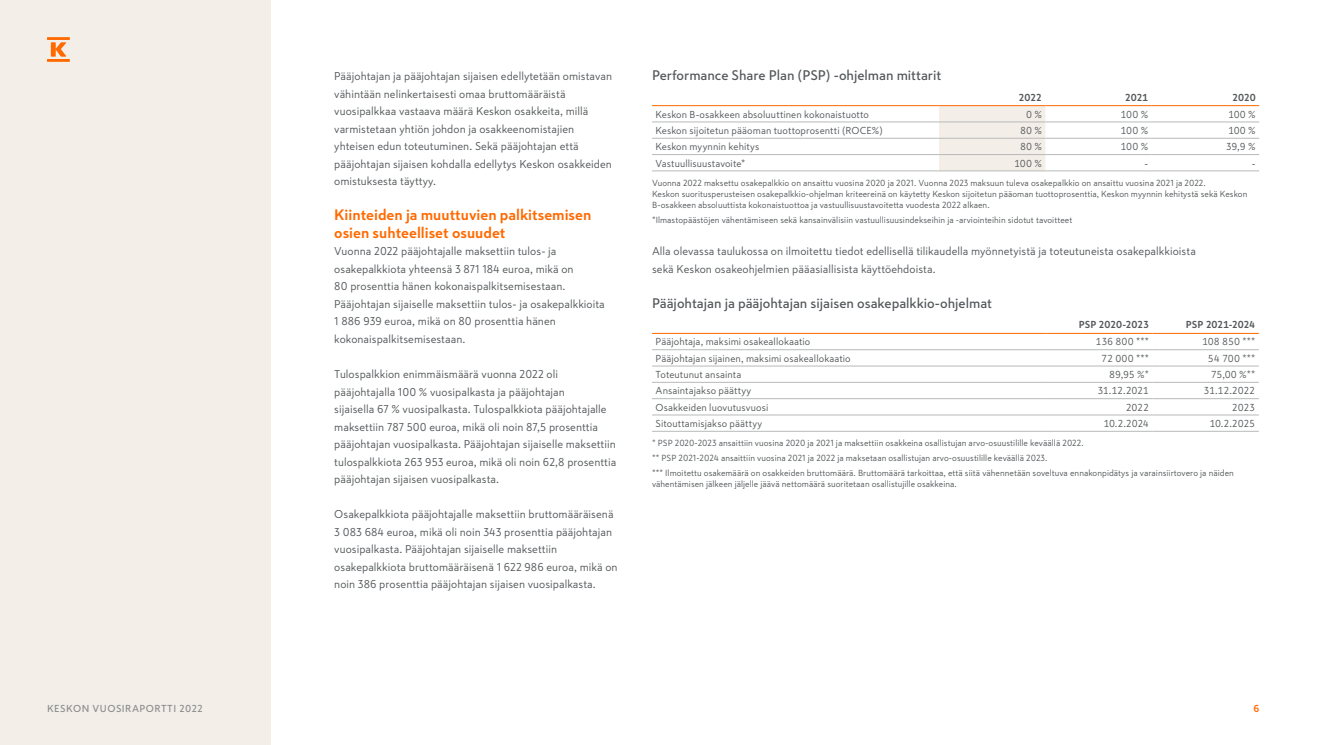
<style>
.page{position:relative;width:1323px;height:745px;background:#fff}
.page>*{position:absolute;margin:0;border:0;box-sizing:border-box;transform-origin:0 0}
.t1{font:700 15px/17.5px "Skatta Sans";color:#ff6900}
.t2{font:500 13.75px "Skatta Sans";color:#54585a}
.t3{font:11.25px/17.5px "Skatta Sans";letter-spacing:.005em;color:#54585a}
.t4{font:10px "Skatta Sans";letter-spacing:.01em;color:#54585a}
.t5{font:700 10px "Skatta Sans";letter-spacing:-.01em;color:#54585a}
.t6{font:500 10px "Skatta Sans";letter-spacing:.05em;color:#898d8d}
.t7{font:700 10px "Skatta Sans";color:#ff6900}
.t8{font:8.75px/11.2px "Skatta Sans";letter-spacing:.005em;color:#54585a}
</style>
<div class="page">
<div style="left:939px;top:106px;width:106px;height:64px;background:#f4eee9"></div>
<hr style="left:652px;top:105px;width:287px;height:1px;background:#ff6900">
<hr style="left:652px;top:122px;width:287px;height:1px;background:#b8b9b9">
<hr style="left:939px;top:105px;width:106px;height:1px;background:#ff6900">
<hr style="left:1045px;top:105px;width:107px;height:1px;background:#ff6900">
<hr style="left:1152px;top:105px;width:107px;height:1px;background:#ff6900">
<hr style="left:652px;top:138px;width:287px;height:1px;background:#b8b9b9">
<hr style="left:652px;top:154px;width:287px;height:1px;background:#b8b9b9">
<hr style="left:652px;top:170px;width:287px;height:1px;background:#b8b9b9">
<hr style="left:939px;top:122px;width:106px;height:1px;background:#b8b9b9">
<hr style="left:1045px;top:122px;width:107px;height:1px;background:#b8b9b9">
<hr style="left:1152px;top:122px;width:107px;height:1px;background:#b8b9b9">
<hr style="left:939px;top:138px;width:106px;height:1px;background:#b8b9b9">
<hr style="left:1045px;top:138px;width:107px;height:1px;background:#b8b9b9">
<hr style="left:1152px;top:138px;width:107px;height:1px;background:#b8b9b9">
<hr style="left:939px;top:154px;width:106px;height:1px;background:#b8b9b9">
<hr style="left:1045px;top:154px;width:107px;height:1px;background:#b8b9b9">
<hr style="left:1152px;top:154px;width:107px;height:1px;background:#b8b9b9">
<hr style="left:939px;top:170px;width:106px;height:1px;background:#b8b9b9">
<hr style="left:1045px;top:170px;width:107px;height:1px;background:#b8b9b9">
<hr style="left:1152px;top:170px;width:107px;height:1px;background:#b8b9b9">
<hr style="left:652px;top:333px;width:394px;height:1px;background:#ff6900">
<hr style="left:652px;top:349px;width:394px;height:1px;background:#b8b9b9">
<hr style="left:652px;top:365px;width:394px;height:1px;background:#b8b9b9">
<hr style="left:652px;top:382px;width:394px;height:1px;background:#b8b9b9">
<hr style="left:652px;top:398px;width:394px;height:1px;background:#b8b9b9">
<hr style="left:1046px;top:333px;width:106px;height:1px;background:#ff6900">
<hr style="left:1152px;top:333px;width:107px;height:1px;background:#ff6900">
<hr style="left:652px;top:414px;width:394px;height:1px;background:#b8b9b9">
<hr style="left:652px;top:431px;width:394px;height:1px;background:#b8b9b9">
<hr style="left:1046px;top:349px;width:106px;height:1px;background:#b8b9b9">
<hr style="left:1152px;top:349px;width:107px;height:1px;background:#b8b9b9">
<hr style="left:1046px;top:365px;width:106px;height:1px;background:#b8b9b9">
<hr style="left:1152px;top:365px;width:107px;height:1px;background:#b8b9b9">
<hr style="left:1046px;top:382px;width:106px;height:1px;background:#b8b9b9">
<hr style="left:1152px;top:382px;width:107px;height:1px;background:#b8b9b9">
<hr style="left:1046px;top:398px;width:106px;height:1px;background:#b8b9b9">
<hr style="left:1152px;top:398px;width:107px;height:1px;background:#b8b9b9">
<hr style="left:1046px;top:414px;width:106px;height:1px;background:#b8b9b9">
<hr style="left:1152px;top:414px;width:107px;height:1px;background:#b8b9b9">
<hr style="left:1046px;top:431px;width:106px;height:1px;background:#b8b9b9">
<hr style="left:1152px;top:431px;width:107px;height:1px;background:#b8b9b9">
<div style="left:0;top:0;width:270px;height:744px;background:#f4eee9"></div>
<svg style="left:47px;top:37px;width:23px;height:25px"></svg>
<p class="t3" style="left:334px;top:67px;width:279px">Pääjohtajan ja pääjohtajan sijaisen edellytetään omistavan vähintään nelinkertaisesti omaa bruttomääräistä vuosipalkkaa vastaava määrä Keskon osakkeita, millä varmistetaan yhtiön johdon ja osakkeenomistajien yhteisen edun toteutuminen. Sekä pääjohtajan että pääjohtajan sijaisen kohdalla edellytys Keskon osakkeiden omistuksesta täyttyy.</p>
<h1 class="t1" style="left:334px;top:206px;width:259px">Kiinteiden ja muuttuvien palkitsemisen osien suhteelliset osuudet</h1>
<p class="t3" style="left:334px;top:242px;width:272px">Vuonna 2022 pääjohtajalle maksettiin tulos- ja osakepalkkiota yhteensä 3 871 184 euroa, mikä on<br>80 prosenttia hänen kokonaispalkitsemisestaan.<br>Pääjohtajan sijaiselle maksettiin tulos- ja osakepalkkioita 1 886 939 euroa, mikä on 80 prosenttia hänen kokonaispalkitsemisestaan.</p>
<p class="t3" style="left:334px;top:365px;width:284px">Tulospalkkion enimmäismäärä vuonna 2022 oli pääjohtajalla 100 % vuosipalkasta ja pääjohtajan<br>sijaisella 67 % vuosipalkasta. Tulospalkkiota pääjohtajalle maksettiin 787 500 euroa, mikä oli noin 87,5 prosenttia pääjohtajan vuosipalkasta. Pääjohtajan sijaiselle maksettiin tulospalkkiota 263 953 euroa, mikä oli noin 62,8 prosenttia pääjohtajan sijaisen vuosipalkasta.</p>
<p class="t3" style="left:334px;top:505px;width:285px">Osakepalkkiota pääjohtajalle maksettiin bruttomääräisenä 3 083 684 euroa, mikä oli noin 343 prosenttia pääjohtajan vuosipalkasta. Pääjohtajan sijaiselle maksettiin osakepalkkiota bruttomääräisenä 1 622 986 euroa, mikä on noin 386 prosenttia pääjohtajan sijaisen vuosipalkasta.</p>
<p class="t2" style="left:652px;top:66px;width:291px">Performance Share Plan (PSP) -ohjelman mittarit</p>
<p class="t5" style="left:1018px;top:90px;width:25px">2022</p>
<p class="t5" style="left:1125px;top:90px;width:25px">2021</p>
<p class="t5" style="left:1232px;top:90px;width:25px">2020</p>
<p class="t4" style="left:656px;top:107px;width:215px">Keskon B-osakkeen absoluuttinen kokonaistuotto</p>
<p class="t4" style="left:1026px;top:107px;width:17px">0 %</p>
<p class="t4" style="left:1120px;top:107px;width:29px">100 %</p>
<p class="t4" style="left:1228px;top:107px;width:29px">100 %</p>
<p class="t4" style="left:656px;top:124px;width:229px">Keskon sijoitetun pääoman tuottoprosentti (ROCE%)</p>
<p class="t4" style="left:1020px;top:124px;width:23px">80 %</p>
<p class="t4" style="left:1120px;top:124px;width:29px">100 %</p>
<p class="t4" style="left:1228px;top:124px;width:29px">100 %</p>
<p class="t4" style="left:656px;top:140px;width:105px">Keskon myynnin kehitys</p>
<p class="t4" style="left:1020px;top:140px;width:23px">80 %</p>
<p class="t4" style="left:1120px;top:140px;width:29px">100 %</p>
<p class="t4" style="left:1226px;top:140px;width:31px">39,9 %</p>
<p class="t4" style="left:656px;top:156px;width:91px">Vastuullisuustavoite*</p>
<p class="t4" style="left:1014px;top:156px;width:29px">100 %</p>
<p class="t4" style="left:1144px;top:156px;width:5px">-</p>
<p class="t4" style="left:1252px;top:156px;width:5px">-</p>
<p class="t8" style="left:652px;top:177px;width:597px">Vuonna 2022 maksettu osakepalkkio on ansaittu vuosina 2020 ja 2021. Vuonna 2023 maksuun tuleva osakepalkkio on ansaittu vuosina 2021 ja 2022.<br>Keskon suoritusperusteisen osakepalkkio-ohjelman kriteereinä on käytetty Keskon sijoitetun pääoman tuottoprosenttia, Keskon myynnin kehitystä sekä Keskon<br>B-osakkeen absoluuttista kokonaistuottoa ja vastuullisuustavoitetta vuodesta 2022 alkaen.</p>
<p class="t8" style="left:652px;top:214px;width:422px">*Ilmastopäästöjen vähentämiseen sekä kansainvälisiin vastuullisuusindekseihin ja -arviointeihin sidotut tavoitteet</p>
<p class="t3" style="left:652px;top:242px;width:545px">Alla olevassa taulukossa on ilmoitettu tiedot edellisellä tilikaudella myönnetyistä ja toteutuneista osakepalkkioista sekä Keskon osakeohjelmien pääasiallisista käyttöehdoista.</p>
<p class="t2" style="left:652px;top:293px;width:342px">Pääjohtajan ja pääjohtajan sijaisen osakepalkkio-ohjelmat</p>
<p class="t5" style="left:1079px;top:317px;width:72px">PSP 2020-2023</p>
<p class="t5" style="left:1186px;top:317px;width:71px">PSP 2021-2024</p>
<p class="t4" style="left:656px;top:335px;width:156px">Pääjohtaja, maksimi osakeallokaatio</p>
<p class="t4" style="left:1095px;top:335px;width:55px">136 800 ***</p>
<p class="t4" style="left:1202px;top:335px;width:55px">108 850 ***</p>
<p class="t4" style="left:656px;top:351px;width:197px">Pääjohtajan sijainen, maksimi osakeallokaatio</p>
<p class="t4" style="left:1101px;top:351px;width:49px">72 000 ***</p>
<p class="t4" style="left:1208px;top:351px;width:49px">54 700 ***</p>
<p class="t4" style="left:656px;top:367px;width:87px">Toteutunut ansainta</p>
<p class="t4" style="left:1109px;top:367px;width:41px">89,95 %*</p>
<p class="t4" style="left:1211px;top:367px;width:46px">75,00 %**</p>
<p class="t4" style="left:656px;top:384px;width:97px">Ansaintajakso päättyy</p>
<p class="t4" style="left:1097px;top:384px;width:53px">31.12.2021</p>
<p class="t4" style="left:1203px;top:384px;width:53px">31.12.2022</p>
<p class="t4" style="left:656px;top:400px;width:114px">Osakkeiden luovutusvuosi</p>
<p class="t4" style="left:1126px;top:400px;width:25px">2022</p>
<p class="t4" style="left:1232px;top:400px;width:25px">2023</p>
<p class="t4" style="left:656px;top:416px;width:108px">Sitouttamisjakso päättyy</p>
<p class="t4" style="left:1103px;top:416px;width:47px">10.2.2024</p>
<p class="t4" style="left:1209px;top:416px;width:47px">10.2.2025</p>
<p class="t8" style="left:652px;top:435px;width:583px;line-height:14.8px">* PSP 2020-2023 ansaittiin vuosina 2020 ja 2021 ja maksettiin osakkeina osallistujan arvo-osuustilille keväällä 2022.<br>** PSP 2021-2024 ansaittiin vuosina 2021 ja 2022 ja maksetaan osallistujan arvo-osuustilille keväällä 2023.<br>*** Ilmoitettu osakemäärä on osakkeiden bruttomäärä. Bruttomäärä tarkoittaa, että siitä vähennetään soveltuva ennakonpidätys ja varainsiirtovero ja näiden</p>
<p class="t8" style="left:652px;top:478px;width:306px">vähentämisen jälkeen jäljelle jäävä nettomäärä suoritetaan osallistujille osakkeina.</p>
<p class="t6" style="left:47px;top:701px;width:157px">KESKON VUOSIRAPORTTI 2022</p>
<p class="t7" style="left:1253px;top:701px;width:7px">6</p>
</div>
